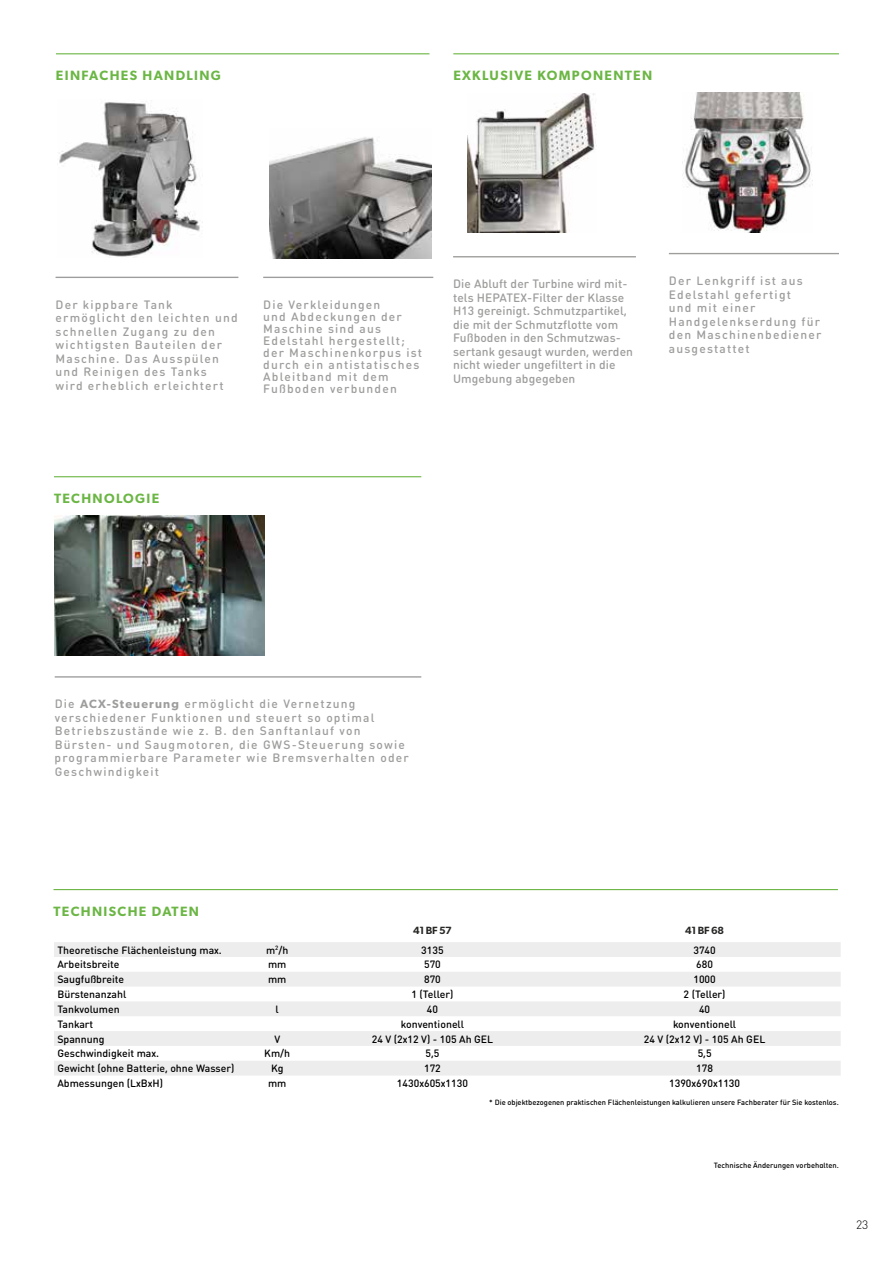
<style>
.page{position:relative;width:893px;height:1263px;background:#fff}
.page>*{position:absolute;margin:0;border:0;box-sizing:border-box;transform-origin:0 0}
.t1{font:600 13.5px "Gibson";letter-spacing:.1em;color:#6bb644}
.t2{font:500 12px/13.5px "DIN Round Pro";letter-spacing:.1em;color:#9d9d9c}
.t3{font:500 12px/13.5px "DIN Round Pro";letter-spacing:.01em;color:#9d9d9c}
.t4{font:300 12px "DIN Round Pro";color:#000}
.t5{font:500 10.5px "DIN Round Pro";color:#000}
.t6{font:600 10.5px "Gibson";letter-spacing:-.025em;color:#282827}
.t7{font:500 7.5px "DIN Round Pro";color:#000}
.s1{font-family:"Gibson";font-weight:600}
</style>
<div class="page">
<img style="left:269px;top:137px;width:162px;height:122px">
<svg style="left:54px;top:942px;width:787px;height:133px;fill:#ededed"></svg>
<hr style="left:53px;top:889px;width:785px;height:1px;background:#6bb644">
<hr style="left:56px;top:53px;width:373px;height:1px;background:#6bb644">
<img style="left:59px;top:100px;width:144px;height:158px">
<hr style="left:56px;top:277px;width:182px;height:1px;background:#9d9d9c">
<hr style="left:263px;top:277px;width:170px;height:1px;background:#9d9d9c">
<hr style="left:453px;top:256px;width:183px;height:1px;background:#9d9d9c">
<hr style="left:669px;top:253px;width:170px;height:1px;background:#9d9d9c">
<hr style="left:453px;top:53px;width:386px;height:1px;background:#6bb644">
<img style="left:683px;top:92px;width:128px;height:140px">
<img style="left:467px;top:94px;width:130px;height:138px">
<hr style="left:54px;top:476px;width:367px;height:1px;background:#6bb644">
<img style="left:54px;top:516px;width:210px;height:140px">
<hr style="left:55px;top:676px;width:366px;height:2px;background:#9d9d9c">
<p class="t1" style="left:56px;top:67px;width:167px">EINFACHES HANDLING</p>
<p class="t1" style="left:453px;top:67px;width:200px">EXKLUSIVE KOMPONENTEN</p>
<p class="t2" style="left:56px;top:297px;width:184px">Der kippbare Tank ermöglicht den leichten und schnellen Zugang zu den wichtigsten Bauteilen der<br>Maschine. Das Ausspülen und Reinigen des Tanks<br>wird erheblich erleichtert</p>
<p class="t2" style="left:263px;top:298px;width:160px;line-height:12px">Die Verkleidungen<br>und Abdeckungen der<br>Maschine sind aus<br>Edelstahl hergestellt; der Maschinenkorpus ist durch ein antistatisches<br>Ableitband mit dem<br>Fußboden verbunden</p>
<p class="t3" style="left:453px;top:277px;width:182px">Die Abluft der Turbine wird mit&shy;tels HEPATEX-Filter der Klasse<br>H13 gereinigt. Schmutzpartikel, die mit der Schmutzflotte vom<br>Fußboden in den Schmutzwas&shy;sertank gesaugt wurden, werden nicht wieder ungefiltert in die<br>Umgebung abgegeben</p>
<p class="t2" style="left:669px;top:274px;width:154px">Der Lenkgriff ist aus<br>Edelstahl gefertigt<br>und mit einer<br>Handgelenkserdung für den Maschinenbediener ausgestattet</p>
<p class="t1" style="left:54px;top:490px;width:107px">TECHNOLOGIE</p>
<p class="t2" style="left:55px;top:697px;width:356px">Die <span class="s1">ACX-Steuerung</span> ermöglicht die Vernetzung verschiedener Funktionen und steuert so optimal Betriebszustände wie z. B. den Sanftanlauf von Bürsten- und Saugmotoren, die GWS-Steuerung sowie programmierbare Parameter wie Bremsverhalten oder Geschwindigkeit</p>
<p class="t1" style="left:53px;top:903px;width:147px">TECHNISCHE DATEN</p>
<p class="t6" style="left:413px;top:923px;width:40px">41 BF 57</p>
<p class="t6" style="left:685px;top:923px;width:40px">41 BF 68</p>
<p class="t5" style="left:57px;top:942px;width:166px">Theoretische Flächenleistung max.</p>
<p class="t5" style="left:266px;top:942px;width:24px">m<sup>2</sup>/h</p>
<p class="t5" style="left:421px;top:942px;width:24px">3135</p>
<p class="t5" style="left:693px;top:942px;width:24px">3740</p>
<p class="t5" style="left:57px;top:957px;width:64px">Arbeitsbreite</p>
<p class="t5" style="left:268px;top:957px;width:20px">mm</p>
<p class="t5" style="left:424px;top:957px;width:18px">570</p>
<p class="t5" style="left:696px;top:957px;width:18px">680</p>
<p class="t5" style="left:57px;top:972px;width:68px">Saugfußbreite</p>
<p class="t5" style="left:268px;top:972px;width:20px">mm</p>
<p class="t5" style="left:424px;top:972px;width:18px">870</p>
<p class="t5" style="left:693px;top:972px;width:24px">1000</p>
<p class="t5" style="left:57px;top:987px;width:70px">Bürstenanzahl</p>
<p class="t5" style="left:411px;top:987px;width:43px">1 (Teller)</p>
<p class="t5" style="left:684px;top:987px;width:43px">2 (Teller)</p>
<p class="t5" style="left:57px;top:1002px;width:64px">Tankvolumen</p>
<p class="t5" style="left:276px;top:1002px;width:5px">l</p>
<p class="t5" style="left:427px;top:1002px;width:13px">40</p>
<p class="t5" style="left:699px;top:1002px;width:13px">40</p>
<p class="t5" style="left:57px;top:1017px;width:37px">Tankart</p>
<p class="t5" style="left:401px;top:1017px;width:65px">konventionell</p>
<p class="t5" style="left:673px;top:1017px;width:65px">konventionell</p>
<p class="t5" style="left:57px;top:1031px;width:49px">Spannung</p>
<p class="t5" style="left:274px;top:1031px;width:7px">V</p>
<p class="t5" style="left:372px;top:1031px;width:123px">24 V (2x12 V) - 105 Ah GEL</p>
<p class="t5" style="left:644px;top:1031px;width:123px">24 V (2x12 V) - 105 Ah GEL</p>
<p class="t5" style="left:57px;top:1046px;width:103px">Geschwindigkeit max.</p>
<p class="t5" style="left:264px;top:1046px;width:27px">Km/h</p>
<p class="t5" style="left:426px;top:1046px;width:15px">5,5</p>
<p class="t5" style="left:698px;top:1046px;width:15px">5,5</p>
<p class="t5" style="left:57px;top:1061px;width:179px">Gewicht (ohne Batterie, ohne Wasser)</p>
<p class="t5" style="left:271px;top:1061px;width:14px">Kg</p>
<p class="t5" style="left:424px;top:1061px;width:18px">172</p>
<p class="t5" style="left:696px;top:1061px;width:18px">178</p>
<p class="t5" style="left:57px;top:1076px;width:107px">Abmessungen (LxBxH)</p>
<p class="t5" style="left:268px;top:1076px;width:20px">mm</p>
<p class="t5" style="left:397px;top:1076px;width:73px">1430x605x1130</p>
<p class="t5" style="left:669px;top:1076px;width:73px">1390x690x1130</p>
<p class="t7" style="left:489px;top:1097px;width:351px">* Die objektbezogenen praktischen Flächenleistungen kalkulieren unsere Fachberater für Sie kostenlos.</p>
<p class="t7" style="left:714px;top:1160px;width:126px">Technische Änderungen vorbehalten.</p>
<p class="t4" style="left:856px;top:1216px;width:14px">23</p>
</div>
